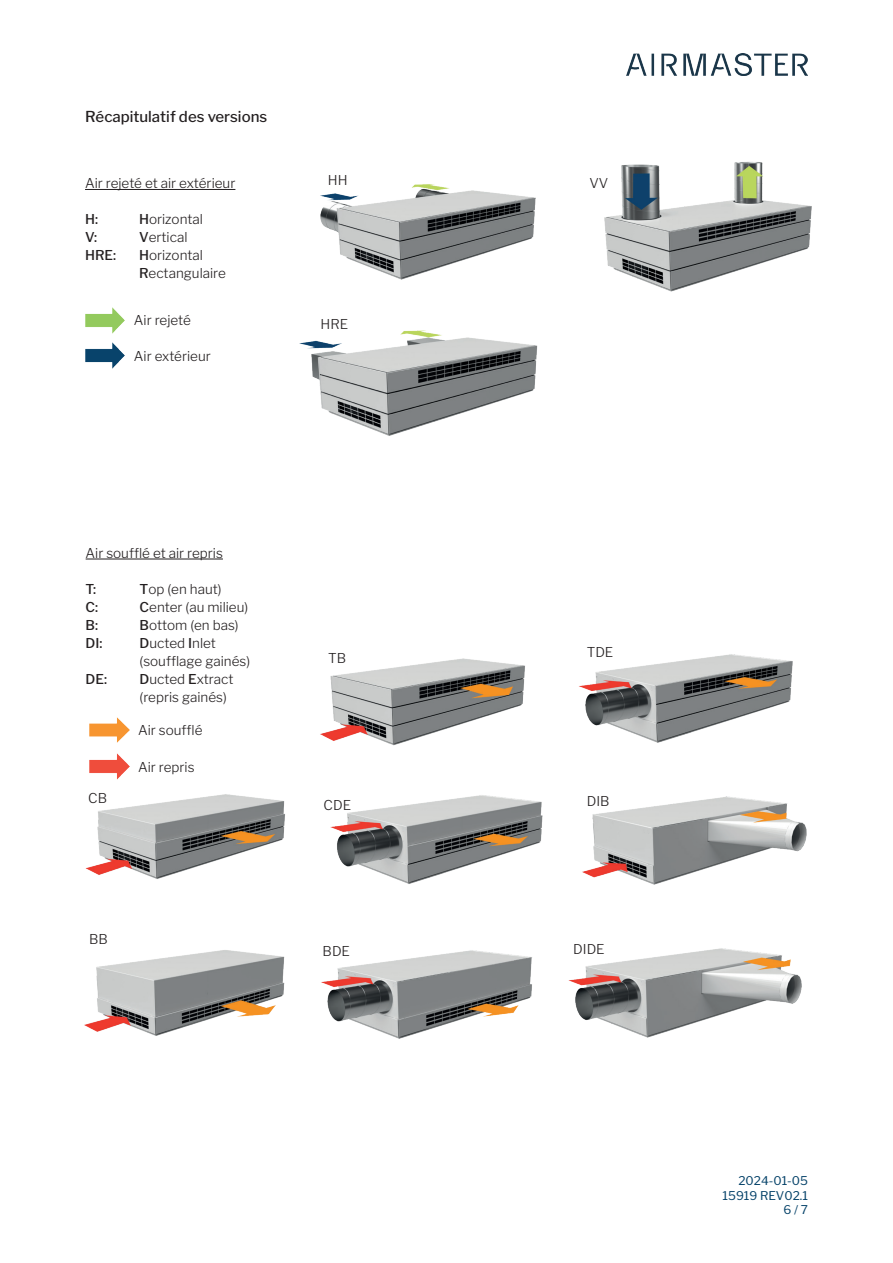
<style>
.page{position:relative;width:893px;height:1263px;background:#fff}
.page>*{position:absolute;margin:0;border:0;box-sizing:border-box;transform-origin:0 0}
.t1{font:500 15px "Libre Franklin";color:#231f20}
.t2{font:300 13.5px/18px "Libre Franklin";color:#231f20}
.t3{font:500 13.5px "Libre Franklin";color:#231f20}
.t4{font:12px/14.4px "Libre Franklin";color:#054269;text-align:right}
.s1{font-weight:500}
</style>
<div class="page">
<img style="left:627px;top:53px;width:181px;height:23px">
<img style="left:85px;top:764px;width:200px;height:115px">
<img style="left:330px;top:795px;width:213px;height:89px">
<img style="left:582px;top:796px;width:225px;height:89px">
<img style="left:577px;top:948px;width:225px;height:90px">
<img style="left:604px;top:161px;width:208px;height:131px">
<img style="left:299px;top:184px;width:239px;height:252px">
<img style="left:320px;top:658px;width:205px;height:88px">
<img style="left:579px;top:654px;width:214px;height:89px">
<img style="left:84px;top:950px;width:201px;height:86px">
<img style="left:321px;top:950px;width:256px;height:89px">
<img style="left:86px;top:307px;width:39px;height:26px">
<img style="left:86px;top:343px;width:39px;height:26px">
<img style="left:90px;top:717px;width:39px;height:26px">
<img style="left:90px;top:753px;width:39px;height:26px">
<hr style="left:86px;top:559px;width:137px;height:1px;background:#231f20">
<hr style="left:85px;top:189px;width:150px;height:1px;background:#231f20">
<p class="t1" style="left:85px;top:107px;width:184px">Récapitulatif des versions</p>
<p class="t2" style="left:85px;top:175px;width:152px">Air rejeté et air extérieur</p>
<p class="t3" style="left:85px;top:211px;width:14px">H:</p>
<p class="t2" style="left:139px;top:211px;width:66px"><span class="s1">H</span>orizontal</p>
<p class="t3" style="left:85px;top:229px;width:14px">V:</p>
<p class="t2" style="left:139px;top:229px;width:50px"><span class="s1">V</span>ertical</p>
<p class="t3" style="left:85px;top:247px;width:33px">HRE:</p>
<p class="t2" style="left:139px;top:247px;width:88px"><span class="s1">H</span>orizontal<br><span class="s1">R</span>ectangulaire</p>
<p class="t2" style="left:134px;top:311px;width:59px">Air rejeté</p>
<p class="t2" style="left:134px;top:347px;width:78px">Air extérieur</p>
<p class="t2" style="left:328px;top:171px;width:21px">HH</p>
<p class="t2" style="left:321px;top:315px;width:29px">HRE</p>
<p class="t2" style="left:86px;top:544px;width:139px">Air soufflé et air repris</p>
<p class="t3" style="left:86px;top:581px;width:12px">T:</p>
<p class="t2" style="left:140px;top:580px;width:83px"><span class="s1">T</span>op (en haut)</p>
<p class="t3" style="left:86px;top:599px;width:14px">C:</p>
<p class="t2" style="left:140px;top:598px;width:110px"><span class="s1">C</span>enter (au milieu)</p>
<p class="t3" style="left:86px;top:617px;width:14px">B:</p>
<p class="t2" style="left:140px;top:616px;width:101px"><span class="s1">B</span>ottom (en bas)</p>
<p class="t3" style="left:86px;top:635px;width:18px">DI:</p>
<p class="t2" style="left:140px;top:634px;width:112px"><span class="s1">D</span>ucted <span class="s1">I</span>nlet (soufflage gainés)</p>
<p class="t3" style="left:86px;top:671px;width:23px">DE:</p>
<p class="t2" style="left:140px;top:670px;width:95px"><span class="s1">D</span>ucted <span class="s1">E</span>xtract (repris gainés)</p>
<p class="t2" style="left:88px;top:789px;width:20px">CB</p>
<p class="t2" style="left:138px;top:721px;width:66px">Air soufflé</p>
<p class="t2" style="left:138px;top:758px;width:58px">Air repris</p>
<p class="t2" style="left:89px;top:930px;width:20px">BB</p>
<p class="t2" style="left:328px;top:649px;width:19px">TB</p>
<p class="t2" style="left:324px;top:796px;width:29px">CDE</p>
<p class="t2" style="left:323px;top:942px;width:29px">BDE</p>
<p class="t2" style="left:589px;top:175px;width:20px">VV</p>
<p class="t2" style="left:587px;top:643px;width:28px">TDE</p>
<p class="t2" style="left:587px;top:792px;width:24px">DIB</p>
<p class="t2" style="left:573px;top:940px;width:33px">DIDE</p>
<p class="t4" style="left:723px;top:1174px;width:87px">2024-01-05<br>15919 REV02.1</p>
<p class="t4" style="left:783px;top:1202px;width:26px">6 / 7</p>
</div>
